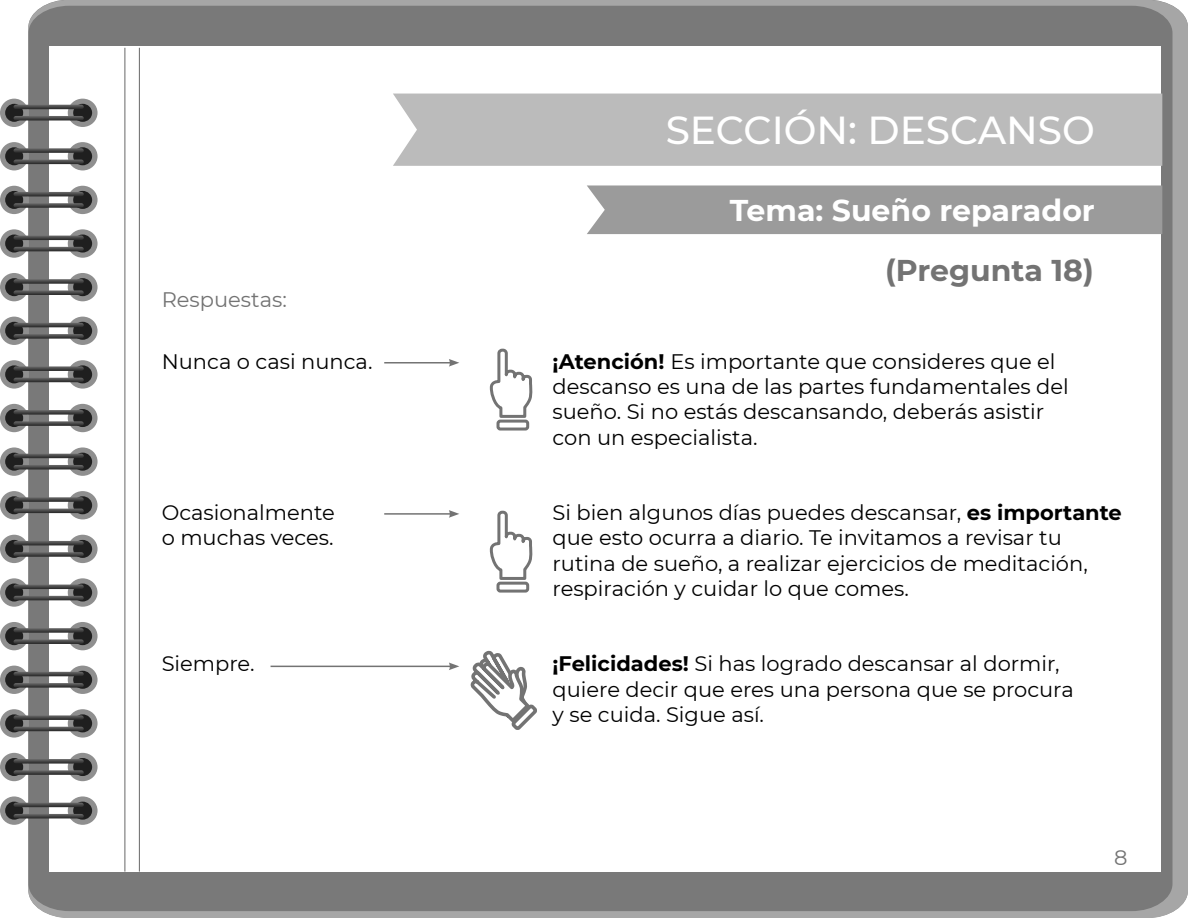
<style>
.page{position:relative;width:1188px;height:918px;background:#fff}
.page>*{position:absolute;margin:0;border:0;box-sizing:border-box;transform-origin:0 0}
.t1{font:500 39px "Montserrat";color:#fff}
.Tema{font:700 30px "Montserrat";color:#fff}
.Tema-2{font:700 30px "Montserrat";color:#737373}
.Texto_gral{font:21px/25.2px "Montserrat";color:#000}
.Texto_gral-2{font:21px "Montserrat";color:#737373}
.s1{font-weight:700}
</style>
<div class="page">
<div style="left:42px;top:0;width:1146px;height:918px;background:#a6a6a6"></div>
<div style="left:28px;top:6px;width:1145px;height:905px;background:#797979"></div>
<div style="left:49px;top:46px;width:1112px;height:826px;background:#fff"></div>
<div style="left:0;top:99px;width:28px;height:28px;background:#8f8f8f;border-radius:50%"></div>
<div style="left:5px;top:104px;width:18px;height:18px;background:#1f1f1f;border-radius:50%"></div>
<div style="left:0;top:142px;width:28px;height:28px;background:#8f8f8f;border-radius:50%"></div>
<div style="left:5px;top:147px;width:18px;height:18px;background:#1f1f1f;border-radius:50%"></div>
<div style="left:0;top:186px;width:28px;height:28px;background:#8f8f8f;border-radius:50%"></div>
<div style="left:5px;top:191px;width:18px;height:18px;background:#1f1f1f;border-radius:50%"></div>
<svg style="left:0;top:229px;width:28px;height:29px"></svg>
<div style="left:5px;top:235px;width:18px;height:18px;background:#1f1f1f;border-radius:50%"></div>
<div style="left:0;top:273px;width:28px;height:28px;background:#8f8f8f;border-radius:50%"></div>
<div style="left:5px;top:278px;width:18px;height:18px;background:#1f1f1f;border-radius:50%"></div>
<div style="left:0;top:317px;width:28px;height:28px;background:#8f8f8f;border-radius:50%"></div>
<div style="left:5px;top:322px;width:18px;height:18px;background:#1f1f1f;border-radius:50%"></div>
<div style="left:0;top:360px;width:28px;height:29px;background:#8f8f8f;border-radius:50%"></div>
<div style="left:5px;top:365px;width:18px;height:18px;background:#1f1f1f;border-radius:50%"></div>
<div style="left:0;top:404px;width:28px;height:28px;background:#8f8f8f;border-radius:50%"></div>
<div style="left:5px;top:409px;width:18px;height:18px;background:#1f1f1f;border-radius:50%"></div>
<svg style="left:0;top:447px;width:28px;height:29px"></svg>
<div style="left:5px;top:453px;width:18px;height:18px;background:#1f1f1f;border-radius:50%"></div>
<div style="left:0;top:491px;width:28px;height:28px;background:#8f8f8f;border-radius:50%"></div>
<div style="left:5px;top:496px;width:18px;height:18px;background:#1f1f1f;border-radius:50%"></div>
<div style="left:0;top:535px;width:28px;height:28px;background:#8f8f8f;border-radius:50%"></div>
<div style="left:5px;top:540px;width:18px;height:18px;background:#1f1f1f;border-radius:50%"></div>
<svg style="left:0;top:578px;width:28px;height:29px"></svg>
<div style="left:5px;top:584px;width:18px;height:18px;background:#1f1f1f;border-radius:50%"></div>
<div style="left:0;top:622px;width:28px;height:28px;background:#8f8f8f;border-radius:50%"></div>
<div style="left:5px;top:627px;width:18px;height:18px;background:#1f1f1f;border-radius:50%"></div>
<div style="left:0;top:666px;width:28px;height:28px;background:#8f8f8f;border-radius:50%"></div>
<div style="left:5px;top:671px;width:18px;height:18px;background:#1f1f1f;border-radius:50%"></div>
<div style="left:0;top:709px;width:28px;height:29px;background:#8f8f8f;border-radius:50%"></div>
<div style="left:5px;top:714px;width:18px;height:18px;background:#1f1f1f;border-radius:50%"></div>
<div style="left:0;top:753px;width:28px;height:28px;background:#8f8f8f;border-radius:50%"></div>
<div style="left:5px;top:758px;width:18px;height:18px;background:#1f1f1f;border-radius:50%"></div>
<svg style="left:0;top:796px;width:28px;height:29px"></svg>
<div style="left:5px;top:802px;width:18px;height:18px;background:#1f1f1f;border-radius:50%"></div>
<div style="left:68px;top:99px;width:30px;height:28px;background:#8f8f8f;border-radius:50%"></div>
<div style="left:73px;top:104px;width:19px;height:18px;background:#1f1f1f;border-radius:50%"></div>
<div style="left:68px;top:142px;width:30px;height:28px;background:#8f8f8f;border-radius:50%"></div>
<div style="left:73px;top:147px;width:19px;height:18px;background:#1f1f1f;border-radius:50%"></div>
<div style="left:68px;top:186px;width:30px;height:28px;background:#8f8f8f;border-radius:50%"></div>
<div style="left:73px;top:191px;width:19px;height:18px;background:#1f1f1f;border-radius:50%"></div>
<svg style="left:68px;top:229px;width:30px;height:29px"></svg>
<div style="left:73px;top:235px;width:19px;height:18px;background:#1f1f1f;border-radius:50%"></div>
<div style="left:68px;top:273px;width:30px;height:28px;background:#8f8f8f;border-radius:50%"></div>
<div style="left:73px;top:278px;width:19px;height:18px;background:#1f1f1f;border-radius:50%"></div>
<div style="left:68px;top:317px;width:30px;height:28px;background:#8f8f8f;border-radius:50%"></div>
<div style="left:73px;top:322px;width:19px;height:18px;background:#1f1f1f;border-radius:50%"></div>
<svg style="left:68px;top:360px;width:30px;height:29px"></svg>
<div style="left:73px;top:365px;width:19px;height:18px;background:#1f1f1f;border-radius:50%"></div>
<div style="left:68px;top:404px;width:30px;height:28px;background:#8f8f8f;border-radius:50%"></div>
<div style="left:73px;top:409px;width:19px;height:18px;background:#1f1f1f;border-radius:50%"></div>
<svg style="left:68px;top:447px;width:30px;height:29px"></svg>
<div style="left:73px;top:453px;width:19px;height:18px;background:#1f1f1f;border-radius:50%"></div>
<div style="left:68px;top:491px;width:30px;height:28px;background:#8f8f8f;border-radius:50%"></div>
<div style="left:73px;top:496px;width:19px;height:18px;background:#1f1f1f;border-radius:50%"></div>
<div style="left:68px;top:535px;width:30px;height:28px;background:#8f8f8f;border-radius:50%"></div>
<div style="left:73px;top:540px;width:19px;height:18px;background:#1f1f1f;border-radius:50%"></div>
<svg style="left:68px;top:578px;width:30px;height:29px"></svg>
<div style="left:73px;top:584px;width:19px;height:18px;background:#1f1f1f;border-radius:50%"></div>
<div style="left:68px;top:622px;width:30px;height:28px;background:#8f8f8f;border-radius:50%"></div>
<div style="left:73px;top:627px;width:19px;height:18px;background:#1f1f1f;border-radius:50%"></div>
<div style="left:68px;top:666px;width:30px;height:28px;background:#8f8f8f;border-radius:50%"></div>
<div style="left:73px;top:671px;width:19px;height:18px;background:#1f1f1f;border-radius:50%"></div>
<svg style="left:68px;top:709px;width:30px;height:29px"></svg>
<div style="left:73px;top:714px;width:19px;height:18px;background:#1f1f1f;border-radius:50%"></div>
<div style="left:68px;top:753px;width:30px;height:28px;background:#8f8f8f;border-radius:50%"></div>
<div style="left:73px;top:758px;width:19px;height:18px;background:#1f1f1f;border-radius:50%"></div>
<svg style="left:68px;top:796px;width:30px;height:29px"></svg>
<div style="left:73px;top:802px;width:19px;height:18px;background:#1f1f1f;border-radius:50%"></div>
<svg style="left:14px;top:105px;width:70px;height:4px"></svg>
<svg style="left:14px;top:116px;width:70px;height:4px"></svg>
<svg style="left:14px;top:148px;width:70px;height:5px"></svg>
<svg style="left:14px;top:160px;width:70px;height:4px"></svg>
<svg style="left:14px;top:192px;width:70px;height:4px"></svg>
<svg style="left:14px;top:203px;width:70px;height:5px"></svg>
<svg style="left:14px;top:236px;width:70px;height:4px"></svg>
<svg style="left:14px;top:247px;width:70px;height:4px"></svg>
<svg style="left:14px;top:279px;width:70px;height:5px"></svg>
<svg style="left:14px;top:290px;width:70px;height:5px"></svg>
<svg style="left:14px;top:323px;width:70px;height:4px"></svg>
<svg style="left:14px;top:334px;width:70px;height:5px"></svg>
<svg style="left:14px;top:366px;width:70px;height:5px"></svg>
<svg style="left:14px;top:378px;width:70px;height:4px"></svg>
<svg style="left:14px;top:410px;width:70px;height:5px"></svg>
<svg style="left:14px;top:421px;width:70px;height:5px"></svg>
<svg style="left:14px;top:454px;width:70px;height:4px"></svg>
<svg style="left:14px;top:465px;width:70px;height:4px"></svg>
<svg style="left:14px;top:497px;width:70px;height:5px"></svg>
<svg style="left:14px;top:509px;width:70px;height:4px"></svg>
<svg style="left:14px;top:541px;width:70px;height:4px"></svg>
<svg style="left:14px;top:552px;width:70px;height:5px"></svg>
<svg style="left:14px;top:585px;width:70px;height:4px"></svg>
<svg style="left:14px;top:596px;width:70px;height:4px"></svg>
<svg style="left:14px;top:628px;width:70px;height:5px"></svg>
<svg style="left:14px;top:639px;width:70px;height:5px"></svg>
<svg style="left:14px;top:672px;width:70px;height:4px"></svg>
<svg style="left:14px;top:683px;width:70px;height:5px"></svg>
<svg style="left:14px;top:715px;width:70px;height:5px"></svg>
<svg style="left:14px;top:727px;width:70px;height:4px"></svg>
<svg style="left:14px;top:759px;width:70px;height:5px"></svg>
<svg style="left:14px;top:770px;width:70px;height:5px"></svg>
<svg style="left:14px;top:803px;width:70px;height:4px"></svg>
<svg style="left:14px;top:814px;width:70px;height:4px"></svg>
<hr style="left:124px;top:48px;width:1px;height:824px;background:#686868">
<hr style="left:139px;top:48px;width:1px;height:824px;background:#686868">
<hr style="left:384px;top:362px;width:67px;height:2px;background:#737373">
<svg style="left:449px;top:359px;width:10px;height:8px"></svg>
<hr style="left:384px;top:513px;width:67px;height:2px;background:#737373">
<svg style="left:449px;top:510px;width:10px;height:8px"></svg>
<hr style="left:271px;top:666px;width:180px;height:1px;background:#737373">
<svg style="left:449px;top:663px;width:10px;height:7px"></svg>
<svg style="left:489px;top:348px;width:44px;height:83px"></svg>
<svg style="left:489px;top:510px;width:44px;height:83px"></svg>
<svg style="left:470px;top:650px;width:67px;height:80px"></svg>
<div style="left:587px;top:185px;width:575px;height:49px;background:#9b9b9b"></div>
<div style="left:393px;top:94px;width:769px;height:72px;background:#bbb"></div>
<p class="t1" style="left:666px;top:103px;width:431px">SECCIÓN: DESCANSO</p>
<p class="Tema" style="left:730px;top:189px;width:367px">Tema: Sueño reparador</p>
<p class="Tema-2" style="left:885px;top:249px;width:210px">(Pregunta 18)</p>
<p class="Texto_gral-2" style="left:162px;top:285px;width:127px">Respuestas:</p>
<p class="Texto_gral" style="left:162px;top:348px;width:212px">Nunca o casi nunca.</p>
<p class="Texto_gral" style="left:553px;top:348px;width:518px"><span class="s1">¡Atención!</span> Es importante que consideres que el descanso es una de las partes fundamentales del sueño. Si no estás descansando, deberás asistir con un especialista.</p>
<p class="Texto_gral" style="left:162px;top:499px;width:175px">Ocasionalmente o muchas veces.</p>
<p class="Texto_gral" style="left:553px;top:499px;width:571px">Si bien algunos días puedes descansar, <span class="s1">es importante </span>que esto ocurra a diario. Te invitamos a revisar tu rutina de sueño, a realizar ejercicios de meditación, respiración y cuidar lo que comes.</p>
<p class="Texto_gral" style="left:162px;top:651px;width:95px">Siempre.</p>
<p class="Texto_gral" style="left:553px;top:651px;width:523px"><span class="s1">¡Felicidades!</span> Si has logrado descansar al dormir, quiere decir que eres una persona que se procura y se cuida. Sigue así.</p>
<p class="Texto_gral-2" style="left:1114px;top:843px;width:15px">8</p>
</div>
